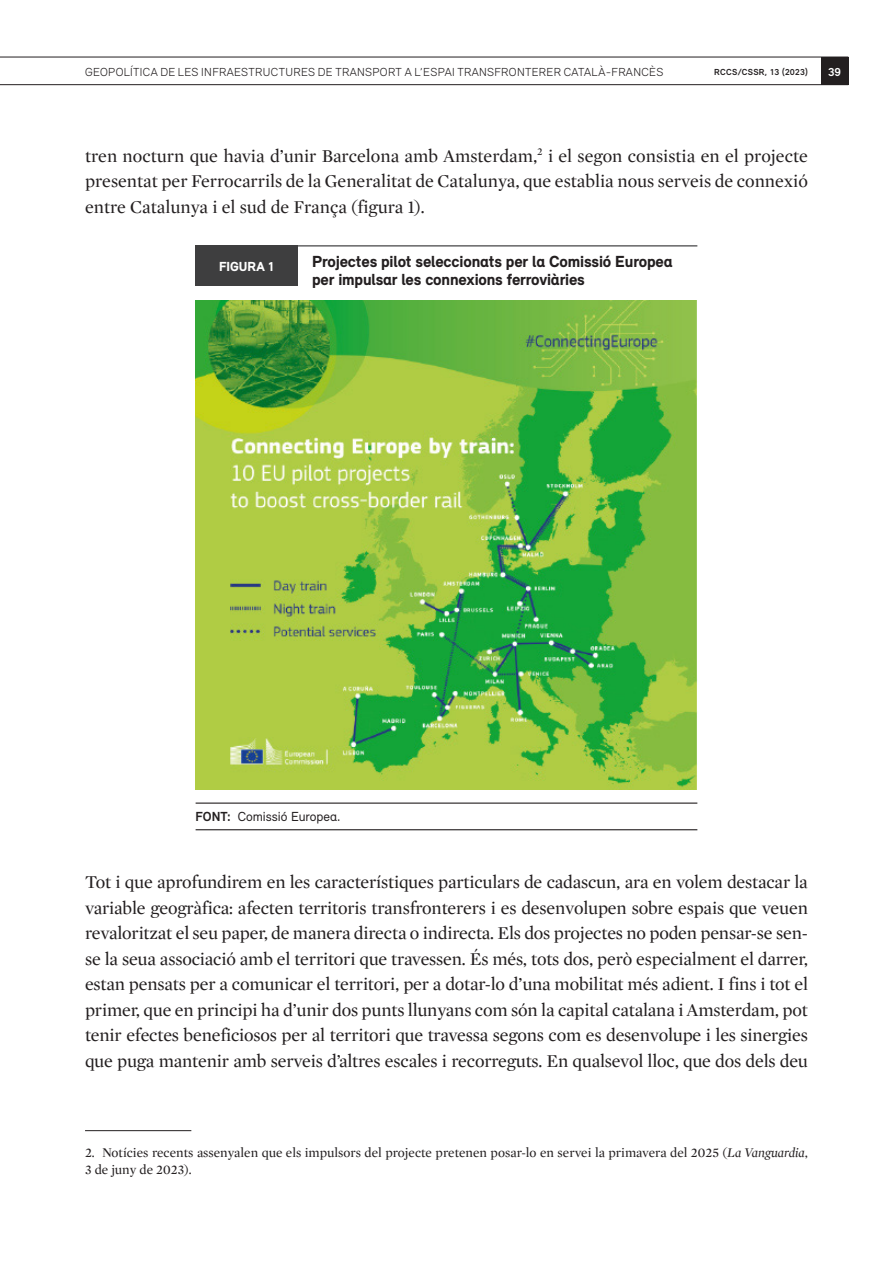
<style>
.page{position:relative;width:893px;height:1263px;background:#fff}
.page>*{position:absolute;margin:0;border:0;box-sizing:border-box;transform-origin:0 0}
.Cos_text{font:18.3px/25.5px "Mercury Display";letter-spacing:-.01em;color:#231f20;text-align:justify}
.Títol_figura_taula{font:900 16.5px/18px "Relevant";letter-spacing:-.01em;color:#231f20}
.Nota_al_peu{font:13.5px/16.2px "Mercury Display";color:#231f20}
.Font_taula{font:13.5px "Relevant";color:#231f20}
.t1{font:900 13.5px "Relevant";color:#fff}
.t2{font:300 12px "Relevant";letter-spacing:.03em;color:#231f20}
.t3{font:700 12px "Relevant";color:#fff}
.t4{font:700 9px "Relevant";letter-spacing:.03em;color:#231f20}
.s1{font-weight:700}
.s2{font-style:italic}
</style>
<div class="page">
<div style="left:821px;top:57px;width:27px;height:28px;background:#231f20"></div>
<hr style="left:0;top:84px;width:848px;height:1px;background:#231f20">
<hr style="left:0;top:57px;width:848px;height:1px;background:#231f20">
<img style="left:196px;top:301px;width:501px;height:489px">
<hr style="left:196px;top:245px;width:501px;height:1px;background:#3e3e3f">
<div style="left:196px;top:246px;width:102px;height:40px;background:#3e3e3f"></div>
<hr style="left:196px;top:802px;width:501px;height:2px;background:#231f20">
<hr style="left:196px;top:829px;width:501px;height:1px;background:#231f20">
<hr style="left:85px;top:1130px;width:106px;height:1px;background:#231f20">
<p class="t2" style="left:85px;top:65px;width:580px">GEOPOLÍTICA DE LES INFRAESTRUCTURES DE TRANSPORT A L’ESPAI TRANSFRONTERER CATALÀ-FRANCÈS</p>
<p class="t4" style="left:714px;top:66px;width:95px">RCCS/CSSR, 13 (2023)</p>
<p class="t3" style="left:828px;top:65px;width:14px">39</p>
<p class="Cos_text" style="left:85px;top:143px;width:724px">tren nocturn que havia d’unir Barcelona amb Amsterdam,<sup>2</sup> i el segon consistia en el projecte presentat per Ferrocarrils de la Generalitat de Catalunya, que establia nous serveis de connexió entre Catalunya i el sud de França (figura 1).</p>
<p class="t1" style="left:219px;top:258px;width:57px">FIGURA 1</p>
<p class="Títol_figura_taula" style="left:312px;top:252px;width:362px">Projectes pilot seleccionats per la Comissió Europea per impulsar les connexions ferroviàries</p>
<p class="Font_taula" style="left:196px;top:808px;width:146px"><span class="s1">FONT:</span> Comissió Europea.</p>
<p class="Cos_text" style="left:85px;top:870px;width:724px">Tot i que aprofundirem en les característiques particulars de cadascun, ara en volem destacar la variable geogràfica: afecten territoris transfronterers i es desenvolupen sobre espais que veuen revaloritzat el seu paper, de manera directa o indirecta. Els dos projectes no poden pensar-se sen&shy;se la seua associació amb el territori que travessen. És més, tots dos, però especialment el darrer, estan pensats per a comunicar el territori, per a dotar-lo d’una mobilitat més adient. I fins i tot el primer, que en principi ha d’unir dos punts llunyans com són la capital catalana i Amsterdam, pot tenir efectes beneficiosos per al territori que travessa segons com es desenvolupe i les sinergies que puga mantenir amb serveis d’altres escales i recorreguts. En qualsevol lloc, que dos dels deu</p>
<p class="Nota_al_peu" style="left:85px;top:1145px;width:724px">2. Notícies recents assenyalen que els impulsors del projecte pretenen posar-lo en servei la primavera del 2025 (<span class="s2">La Vanguardia</span>,<br>3 de juny de 2023).</p>
</div>
